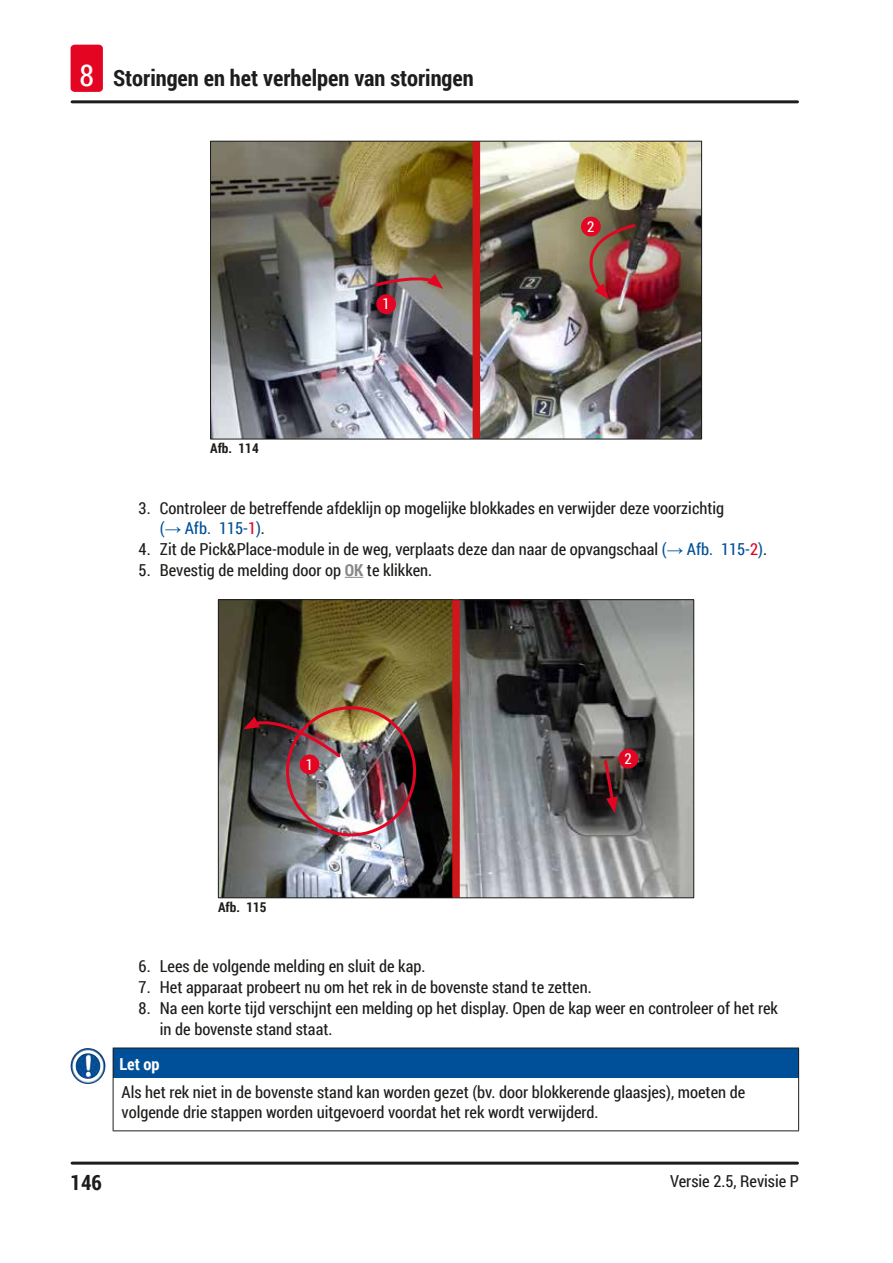
<style>
.page{position:relative;width:893px;height:1263px;background:#fff}
.page>*{position:absolute;margin:0;border:0;box-sizing:border-box;transform-origin:0 0}
.t1{font:700 22.5px "Roboto Condensed";color:#1d1d1b}
.t2{font:700 21px "Roboto Condensed";color:#1d1d1b}
.Source_of_danger{font:16.5px/20.9px "Roboto Condensed";color:#1d1d1b}
.Signalword__no_use_a{font:700 16.5px "Roboto Condensed";color:#fff}
.t3{font:15px "Roboto Condensed";color:#fff}
.t4{font:700 13.5px "Roboto Condensed";color:#1d1d1b}
.s1{font-weight:400;font-size:30px;color:#fff}
.s2{color:#005099}
.s3{font-family:"Arial";color:#005099}
.s4{color:#e40522}
.s5{font-weight:700;color:#878787}
</style>
<div class="page">
<hr style="left:72px;top:1161px;width:725px;height:3px;background:#1d1d1b">
<hr style="left:72px;top:100px;width:725px;height:3px;background:#1d1d1b">
<div style="left:71px;top:45px;width:32px;height:47px;background:#e40522;border-radius:4px"></div>
<svg style="left:345px;top:577px;width:18px;height:1px"></svg>
<img style="left:212px;top:143px;width:261px;height:294px">
<img style="left:480px;top:143px;width:220px;height:294px">
<div style="left:473px;top:141px;width:7px;height:298px;background:#cd171a"></div>
<svg style="left:373px;top:273px;width:70px;height:16px"></svg>
<img style="left:587px;top:222px;width:51px;height:77px">
<div style="left:376px;top:294px;width:20px;height:20px;background:#e40522;border-radius:50%"></div>
<div style="left:581px;top:217px;width:20px;height:19px;background:#e40522;border-radius:50%"></div>
<div style="left:210px;top:141px;width:492px;height:298px;border:1px solid #1d1d1b"></div>
<img style="left:220px;top:601px;width:232px;height:295px">
<img style="left:460px;top:601px;width:232px;height:295px">
<div style="left:452px;top:600px;width:8px;height:298px;background:#cd171a"></div>
<div style="left:286px;top:706px;width:130px;height:130px;border:3px solid #e40522;border-radius:50%"></div>
<img style="left:243px;top:711px;width:100px;height:49px">
<div style="left:300px;top:754px;width:19px;height:20px;background:#e40522;border-radius:50%"></div>
<div style="left:618px;top:749px;width:20px;height:19px;background:#e40522;border-radius:50%"></div>
<svg style="left:602px;top:758px;width:16px;height:55px"></svg>
<div style="left:218px;top:599px;width:476px;height:299px;border:1px solid #1d1d1b"></div>
<div style="left:113px;top:1048px;width:686px;height:30px;background:#005099"></div>
<hr style="left:113px;top:1048px;width:1px;height:30px;background:#1d1d1b">
<hr style="left:113px;top:1078px;width:1px;height:52px;background:#1d1d1b">
<hr style="left:798px;top:1078px;width:1px;height:52px;background:#1d1d1b">
<hr style="left:113px;top:1130px;width:686px;height:1px;background:#1d1d1b">
<hr style="left:113px;top:1048px;width:686px;height:1px;background:#1d1d1b">
<hr style="left:798px;top:1048px;width:1px;height:30px;background:#1d1d1b">
<img style="left:71px;top:1048px;width:26px;height:36px">
<h1 class="t1" style="left:79px;top:62px;width:396px"><span class="s1">8</span> Storingen en het verhelpen van storingen</h1>
<p class="t4" style="left:210px;top:439px;width:50px">Afb. 114</p>
<p class="t3" style="left:382px;top:294px;width:9px">1</p>
<p class="t3" style="left:587px;top:216px;width:9px">2</p>
<p class="Source_of_danger" style="left:160px;top:497px;width:566px;text-indent:-21px">3. Controleer de betreffende afdeklijn op mogelijke blokkades en verwijder deze voorzichtig <span class="s2">(</span><span class="s3">→</span> <span class="s2">Afb. 115‑</span><span class="s4">1</span><span class="s2">)</span>.</p>
<p class="Source_of_danger" style="left:139px;top:538px;width:630px">4. Zit de Pick&amp;Place-module in de weg, verplaats deze dan naar de opvangschaal <span class="s2">(</span><span class="s3">→</span> <span class="s2">Afb. 115‑</span><span class="s4">2</span><span class="s2">)</span>.</p>
<p class="Source_of_danger" style="left:139px;top:559px;width:295px">5. Bevestig de melding door op <span class="s5">OK</span> te klikken.</p>
<p class="t3" style="left:306px;top:754px;width:9px">1</p>
<p class="t4" style="left:218px;top:898px;width:50px">Afb. 115</p>
<p class="t3" style="left:625px;top:748px;width:9px">2</p>
<p class="Source_of_danger" style="left:139px;top:955px;width:288px">6. Lees de volgende melding en sluit de kap.</p>
<p class="Source_of_danger" style="left:139px;top:976px;width:455px">7. Het apparaat probeert nu om het rek in de bovenste stand te zetten.</p>
<p class="Source_of_danger" style="left:160px;top:997px;width:620px;text-indent:-21px">8. Na een korte tijd verschijnt een melding op het display. Open de kap weer en controleer of het rek in de bovenste stand staat.</p>
<p class="Signalword__no_use_a" style="left:119px;top:1052px;width:42px">Let op</p>
<p class="Source_of_danger" style="left:122px;top:1082px;width:625px;line-height:19.8px">Als het rek niet in de bovenste stand kan worden gezet (bv. door blokkerende glaasjes), moeten de volgende drie stappen worden uitgevoerd voordat het rek wordt verwijderd.</p>
<p class="t2" style="left:71px;top:1168px;width:33px">146</p>
<p class="Source_of_danger" style="left:670px;top:1170px;width:130px">Versie 2.5, Revisie P</p>
</div>
